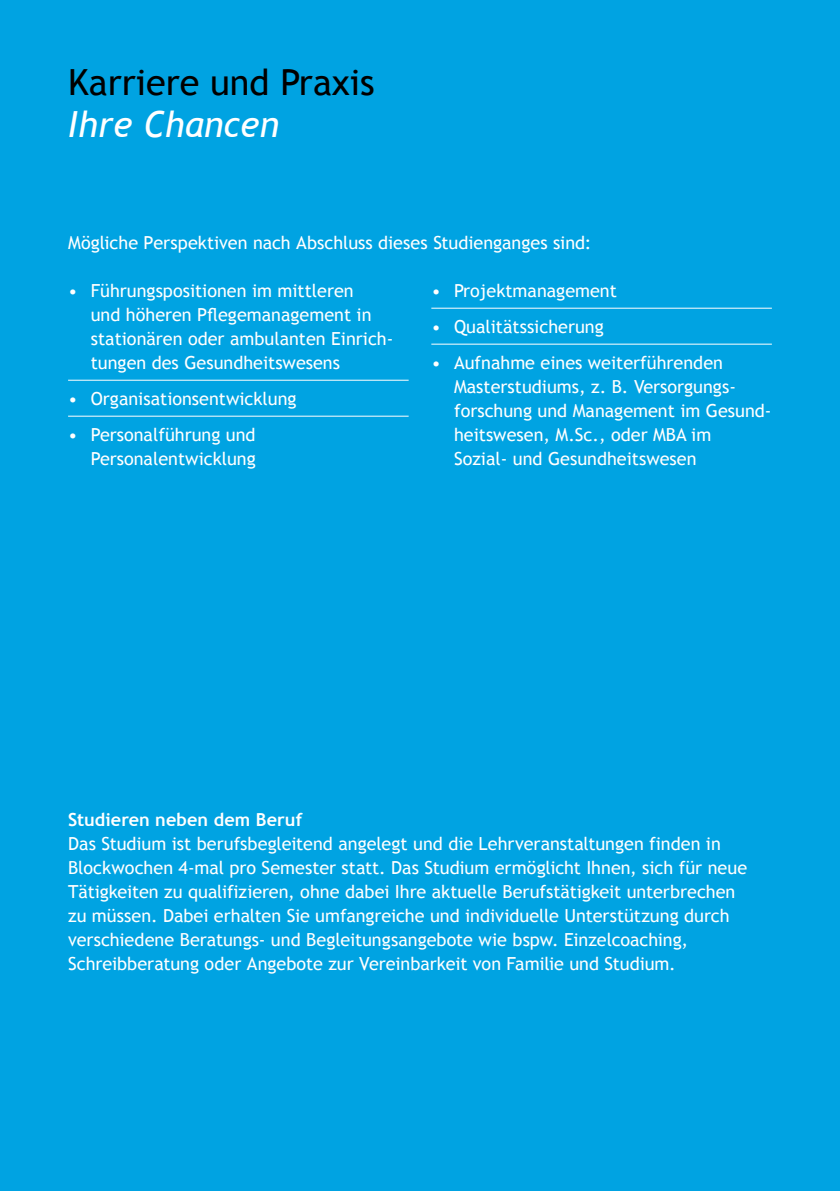
<style>
.page{position:relative;width:840px;height:1191px;background:#fff}
.page>*{position:absolute;margin:0;border:0;box-sizing:border-box;transform-origin:0 0}
.t1{font:36px "Trebuchet MS";color:#000}
.t2{font:italic 36px "Trebuchet MS";color:#fff}
.t3{font:18px/24px "Trebuchet MS";color:#fff}
.t4{font:700 18px "Trebuchet MS";letter-spacing:.005em;color:#fff}
</style>
<div class="page">
<div style="left:0;top:0;width:839px;height:1191px;background:#00a3e2"></div>
<hr style="left:68px;top:380px;width:340px;height:1px;background:#fff">
<hr style="left:68px;top:416px;width:340px;height:1px;background:#fff">
<hr style="left:431px;top:308px;width:340px;height:1px;background:#fff">
<hr style="left:431px;top:344px;width:340px;height:1px;background:#fff">
<h1 class="t1" style="left:68px;top:61px;width:308px">Karriere und Praxis</h1>
<h1 class="t2" style="left:68px;top:110px;width:212px">Ihre Chancen</h1>
<p class="t3" style="left:68px;top:231px;width:524px">Mögliche Perspektiven nach Abschluss dieses Studienganges sind:</p>
<p class="t3" style="left:91px;top:279px;width:304px;text-indent:-23px">• Führungspositionen im mittleren<br>und höheren Pflegemanagement in stationären oder ambulanten Einrich&shy;tungen des Gesundheitswesens</p>
<p class="t3" style="left:68px;top:387px;width:230px">• Organisationsentwicklung</p>
<p class="t3" style="left:68px;top:422px;width:189px;text-align:right">• Personalführung und<br>Personalentwicklung</p>
<p class="t3" style="left:431px;top:279px;width:187px">• Projektmanagement</p>
<p class="t3" style="left:431px;top:315px;width:174px">• Qualitätssicherung</p>
<p class="t3" style="left:454px;top:351px;width:319px;text-indent:-23px">• Aufnahme eines weiterführenden Masterstudiums, z. B. Versorgungs&shy;forschung und Management im Gesund&shy;heitswesen, M.Sc., oder MBA im<br>Sozial- und Gesundheitswesen</p>
<p class="t4" style="left:68px;top:808px;width:235px">Studieren neben dem Beruf</p>
<p class="t3" style="left:68px;top:831px;width:680px">Das Studium ist berufsbegleitend angelegt und die Lehrveranstaltungen finden in Blockwochen 4-mal pro Semester statt. Das Studium ermöglicht Ihnen, sich für neue Tätigkeiten zu qualifizieren, ohne dabei Ihre aktuelle Berufstätigkeit unterbrechen zu müssen. Dabei erhalten Sie umfangreiche und individuelle Unterstützung durch verschiedene Beratungs- und Begleitungsangebote wie bspw. Einzelcoaching, Schreibberatung oder Angebote zur Vereinbarkeit von Familie und Studium.</p>
</div>
